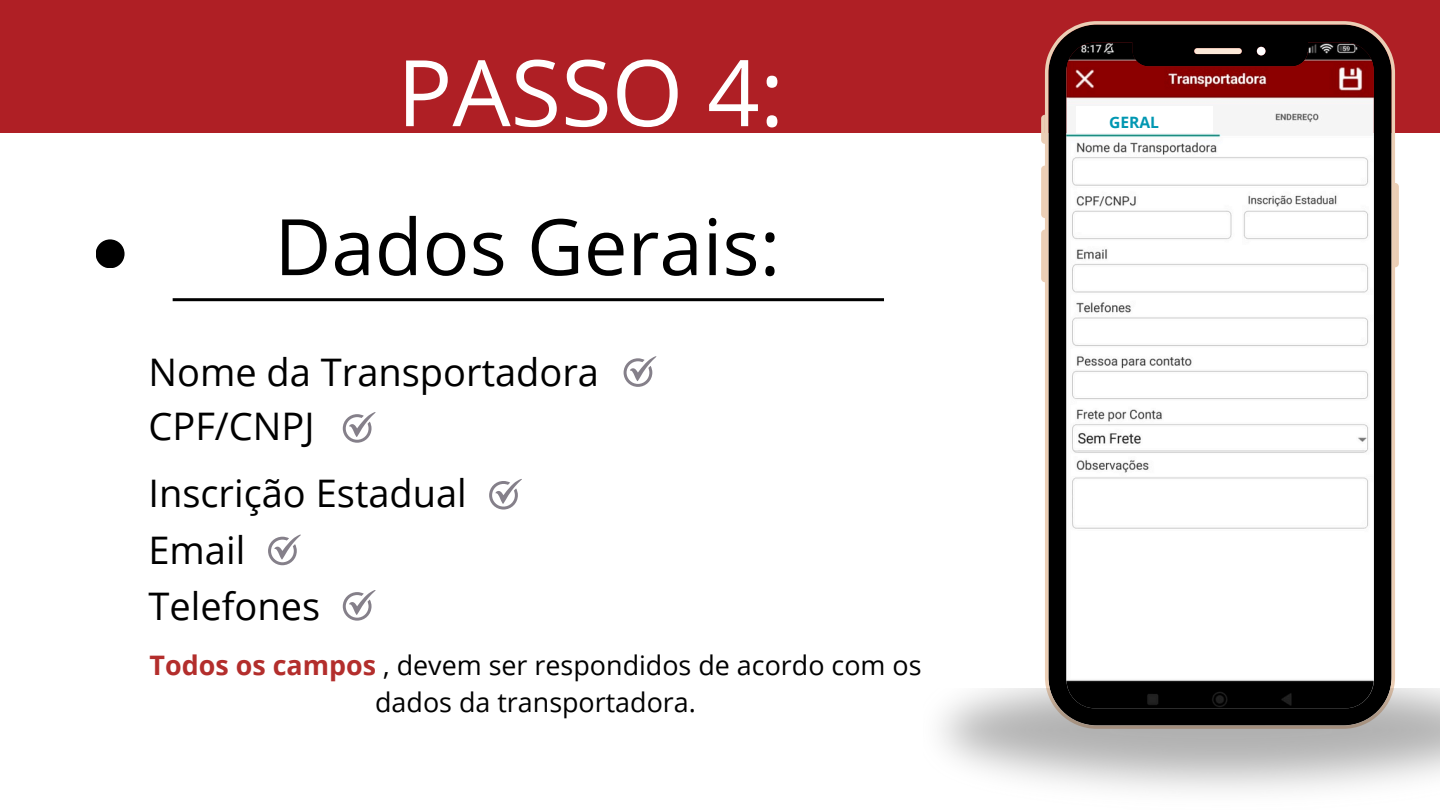
<style>
.page{position:relative;width:1440px;height:810px;background:#fff}
.page>*{position:absolute;margin:0;border:0;box-sizing:border-box;transform-origin:0 0}
.t1{font:92px "Open Sans";color:#fff}
.t2{font:78px "Open Sans";color:#000}
.t3{font:38px "Open Sans";color:#000}
.t4{font:26.9px/37.5px "Open Sans";color:#000;text-align:center}
.t5{font:700 15.7px "Open Sans";color:#0097b2}
.s1{font-weight:700;color:#b32e2c}
</style>
<div class="page">
<div style="left:0;top:0;width:1440px;height:133px;background:#af1f25"></div>
<svg style="left:1041px;top:115px;width:4px;height:29px"></svg>
<svg style="left:1041px;top:166px;width:4px;height:52px"></svg>
<svg style="left:1041px;top:230px;width:4px;height:52px"></svg>
<svg style="left:1395px;top:183px;width:4px;height:84px"></svg>
<svg style="left:1045px;top:21px;width:350px;height:667px"></svg>
<div style="left:96px;top:239px;width:29px;height:29px;background:#000;border-radius:50%"></div>
<hr style="left:173px;top:298px;width:711px;height:3px;background:#000">
<img style="left:940px;top:688px;width:500px;height:103px">
<svg style="left:343px;top:412px;width:33px;height:31px"></svg>
<svg style="left:624px;top:356px;width:33px;height:31px"></svg>
<svg style="left:489px;top:479px;width:33px;height:31px"></svg>
<div style="left:1076px;top:106px;width:137px;height:27px;background:#fff"></div>
<svg style="left:268px;top:535px;width:33px;height:30px"></svg>
<svg style="left:343px;top:590px;width:33px;height:31px"></svg>
<h2 class="t1" style="left:397px;top:28px;width:389px">PASSO 4:</h2>
<h4 class="t2" style="left:275px;top:192px;width:507px">Dados Gerais:</h4>
<p class="t3" style="left:148px;top:345px;width:452px">Nome da Transportadora</p>
<h3 class="t3" style="left:148px;top:400px;width:168px">CPF/CNPJ</h3>
<p class="t3" style="left:148px;top:467px;width:320px">Inscrição Estadual</p>
<p class="t3" style="left:148px;top:524px;width:98px">Email</p>
<h4 class="t3" style="left:148px;top:579px;width:173px">Telefones</h4>
<h4 class="t4" style="left:150px;top:646px;width:774px"><span class="s1">Todos os campos</span> , devem ser respondidos de acordo com os dados da transportadora.</h4>
<p class="t5" style="left:1109px;top:111px;width:52px">GERAL</p>
</div>
